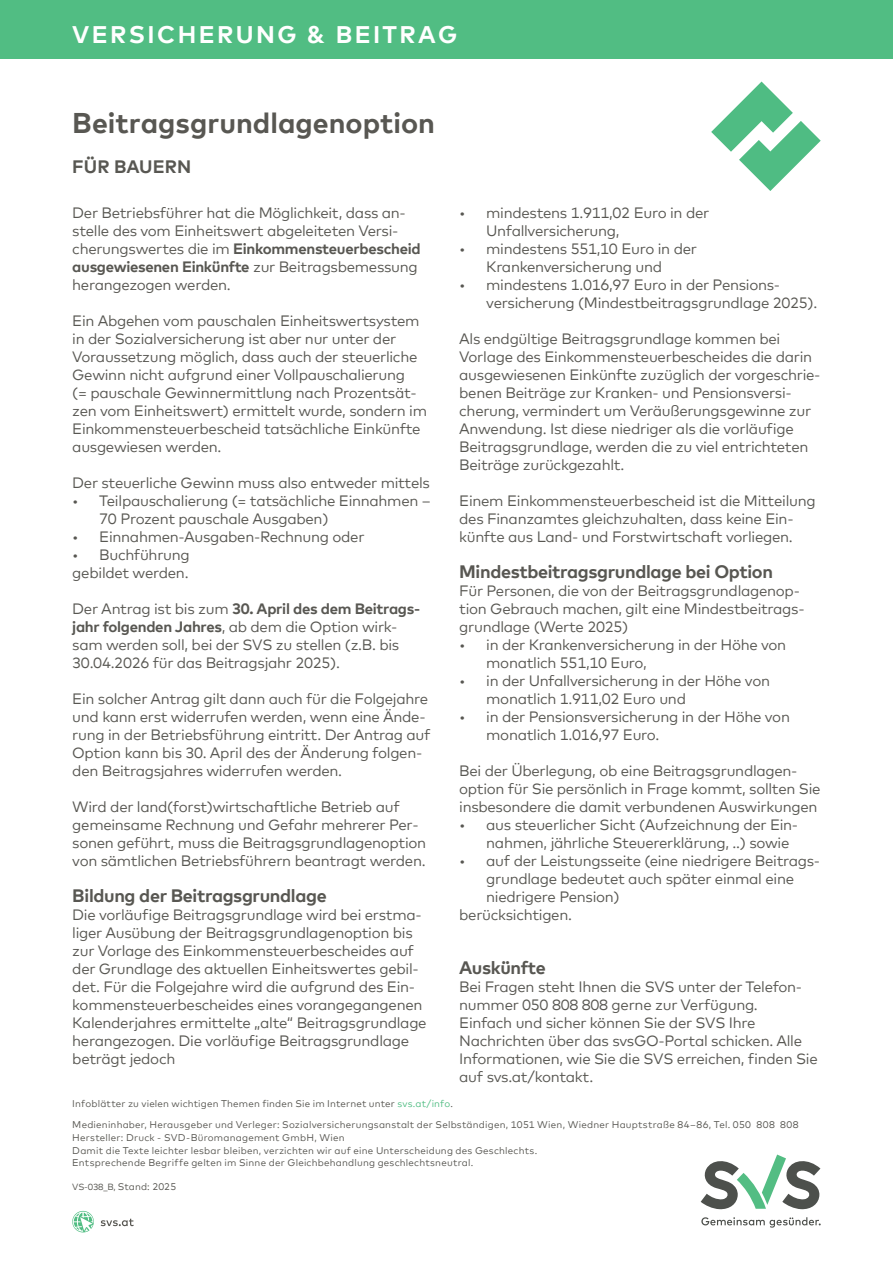
<style>
.page{position:relative;width:893px;height:1263px;background:#fff}
.page>*{position:absolute;margin:0;border:0;box-sizing:border-box;transform-origin:0 0}
.t1{font:700 28.5px "Mark Offc Pro";color:#585752}
.t2{font:700 24px "Mark Offc Pro";letter-spacing:.1em;color:#fff}
.t3{font:700 18px "Mark Offc Pro";letter-spacing:-.02em;color:#585752}
.t4{font:700 18px "Mark Offc Pro";color:#585752}
.t5{font:15px/18px "Mark Offc Pro";letter-spacing:-.02em;color:#585752}
.t6{font:9.75px/12.8px "Mark Offc Pro";letter-spacing:.02em;color:#585752}
.s1{font-weight:700}
.s2{color:#51bd83}
.s3{font-size:9px}
</style>
<div class="page">
<svg style="left:701px;top:1154px;width:119px;height:56px"></svg>
<svg style="left:701px;top:1217px;width:120px;height:10px"></svg>
<svg style="left:72px;top:1211px;width:22px;height:21px"></svg>
<svg style="left:101px;top:1219px;width:33px;height:7px"></svg>
<div style="left:0;top:0;width:893px;height:59px;background:#51bd83"></div>
<svg style="left:711px;top:82px;width:110px;height:109px"></svg>
<h2 class="t2" style="left:72px;top:16px;width:387px">VERSICHERUNG &amp; BEITRAG</h2>
<h1 class="t1" style="left:72px;top:102px;width:364px">Beitragsgrundlagenoption</h1>
<p class="t4" style="left:72px;top:153px;width:120px">FÜR BAUERN</p>
<p class="t5" style="left:72px;top:203px;width:350px">Der Betriebsführer hat die Möglichkeit, dass an&shy;stelle des vom Einheitswert abgeleiteten Versi&shy;cherungswertes die im <span class="s1">Einkommensteuerbescheid ausgewiesenen Einkünfte</span> zur Beitragsbemessung herangezogen werden.</p>
<p class="t5" style="left:72px;top:311px;width:356px">Ein Abgehen vom pauschalen Einheitswertsystem in der Sozialversicherung ist aber nur unter der Voraussetzung möglich, dass auch der steuerliche Gewinn nicht aufgrund einer Vollpauschalierung<br>(= pauschale Gewinnermittlung nach Prozentsät&shy;zen vom Einheitswert) ermittelt wurde, sondern im Einkommensteuerbescheid tatsächliche Einkünfte ausgewiesen werden.</p>
<p class="t5" style="left:72px;top:473px;width:359px">Der steuerliche Gewinn muss also entweder mittels</p>
<p class="t5" style="left:99px;top:491px;width:333px;text-indent:-27px">• Teilpauschalierung (= tatsächliche Einnahmen –<br>70 Prozent pauschale Ausgaben)</p>
<p class="t5" style="left:72px;top:527px;width:294px">• Einnahmen-Ausgaben-Rechnung oder</p>
<p class="t5" style="left:72px;top:545px;width:119px">• Buchführung gebildet werden.</p>
<p class="t5" style="left:72px;top:599px;width:349px">Der Antrag ist bis zum <span class="s1">30. April des dem Beitrags&shy;jahr folgenden Jahres</span>, ab dem die Option wirk&shy;sam werden soll, bei der SVS zu stellen (z.B. bis 30.04.2026 für das Beitragsjahr 2025).</p>
<p class="t5" style="left:72px;top:689px;width:360px">Ein solcher Antrag gilt dann auch für die Folgejahre und kann erst widerrufen werden, wenn eine Ände&shy;rung in der Betriebsführung eintritt. Der Antrag auf Option kann bis 30. April des der Änderung folgen&shy;den Beitragsjahres widerrufen werden.</p>
<p class="t5" style="left:72px;top:797px;width:355px">Wird der land(forst)wirtschaftliche Betrieb auf gemeinsame Rechnung und Gefahr mehrerer Per&shy;sonen geführt, muss die Beitragsgrundlagenoption von sämtlichen Betriebsführern beantragt werden.</p>
<p class="t3" style="left:72px;top:882px;width:256px">Bildung der Beitragsgrundlage</p>
<p class="t5" style="left:72px;top:905px;width:356px">Die vorläufige Beitragsgrundlage wird bei erstma&shy;liger Ausübung der Beitragsgrundlagenoption bis zur Vorlage des Einkommensteuerbescheides auf der Grundlage des aktuellen Einheitswertes gebil&shy;det. Für die Folgejahre wird die aufgrund des Ein&shy;kommensteuerbescheides eines vorangegangenen Kalenderjahres ermittelte „alte“ Beitragsgrundlage herangezogen. Die vorläufige Beitragsgrundlage beträgt jedoch</p>
<p class="t5" style="left:486px;top:203px;width:225px;text-indent:-27px">• mindestens 1.911,02 Euro in der<br>Unfallversicherung,</p>
<p class="t5" style="left:459px;top:239px;width:239px;text-align:center">• mindestens 551,10 Euro in der<br>Krankenversicherung und</p>
<p class="t5" style="left:486px;top:275px;width:333px;text-indent:-27px">• mindestens 1.016,97 Euro in der Pensions&shy;versicherung (Mindestbeitragsgrundlage 2025).</p>
<p class="t5" style="left:459px;top:329px;width:363px">Als endgültige Beitragsgrundlage kommen bei Vorlage des Einkommensteuerbescheides die darin ausgewiesenen Einkünfte zuzüglich der vorgeschrie&shy;benen Beiträge zur Kranken- und Pensionsversi&shy;cherung, vermindert um Veräußerungsgewinne zur Anwendung. Ist diese niedriger als die vorläufige Beitragsgrundlage, werden die zu viel entrichteten Beiträge zurückgezahlt.</p>
<p class="t5" style="left:459px;top:491px;width:358px">Einem Einkommensteuerbescheid ist die Mitteilung des Finanzamtes gleichzuhalten, dass keine Ein&shy;künfte aus Land- und Forstwirtschaft vorliegen.</p>
<p class="t3" style="left:459px;top:558px;width:315px">Mindestbeitragsgrundlage bei Option</p>
<p class="t5" style="left:459px;top:581px;width:347px">Für Personen, die von der Beitragsgrundlagenop&shy;tion Gebrauch machen, gilt eine Mindestbeitrags&shy;grundlage (Werte 2025)</p>
<p class="t5" style="left:486px;top:635px;width:301px;text-indent:-27px">• in der Krankenversicherung in der Höhe von monatlich 551,10 Euro,</p>
<p class="t5" style="left:486px;top:671px;width:285px;text-indent:-27px">• in der Unfallversicherung in der Höhe von monatlich 1.911,02 Euro und</p>
<p class="t5" style="left:486px;top:707px;width:305px;text-indent:-27px">• in der Pensionsversicherung in der Höhe von monatlich 1.016,97 Euro.</p>
<p class="t5" style="left:459px;top:761px;width:363px">Bei der Überlegung, ob eine Beitragsgrundlagen&shy;option für Sie persönlich in Frage kommt, sollten Sie insbesondere die damit verbundenen Auswirkungen</p>
<p class="t5" style="left:486px;top:815px;width:313px;text-indent:-27px">• aus steuerlicher Sicht (Aufzeichnung der Ein&shy;nahmen, jährliche Steuererklärung, ..) sowie</p>
<p class="t5" style="left:459px;top:851px;width:362px">• auf der Leistungsseite (eine niedrigere Beitrags-</p>
<p class="t5" style="left:486px;top:869px;width:309px">grundlage bedeutet auch später einmal eine</p>
<p class="t5" style="left:486px;top:887px;width:135px">niedrigere Pension)</p>
<p class="t5" style="left:459px;top:905px;width:114px">berücksichtigen.</p>
<p class="t3" style="left:459px;top:954px;width:88px">Auskünfte</p>
<p class="t5" style="left:459px;top:977px;width:360px">Bei Fragen steht Ihnen die SVS unter der Telefon&shy;nummer 050 808 808 gerne zur Verfügung.<br>Einfach und sicher können Sie der SVS Ihre Nachrichten über das svsGO-Portal schicken. Alle Informationen, wie Sie die SVS erreichen, finden Sie auf svs.at/kontakt.</p>
<p class="t6" style="left:72px;top:1092px;width:728px;line-height:21px">Infoblätter zu vielen wichtigen Themen finden Sie im Internet unter <span class="s2">svs.at/info</span>.<br>Medieninhaber, Herausgeber und Verleger: Sozialversicherungsanstalt der Selbständigen, 1051 Wien, Wiedner Hauptstraße 84–86, Tel. 050 808 808</p>
<p class="t6" style="left:72px;top:1130px;width:466px">Hersteller: Druck - SVD-Büromanagement GmbH, Wien<br>Damit die Texte leichter lesbar bleiben, verzichten wir auf eine Unterscheidung des Geschlechts.<br>Entsprechende Begriffe gelten im Sinne der Gleichbehandlung geschlechtsneutral.</p>
<p class="t6" style="left:72px;top:1179px;width:105px"><span class="s3">VS-038_B,</span> Stand: 2025</p>
</div>
